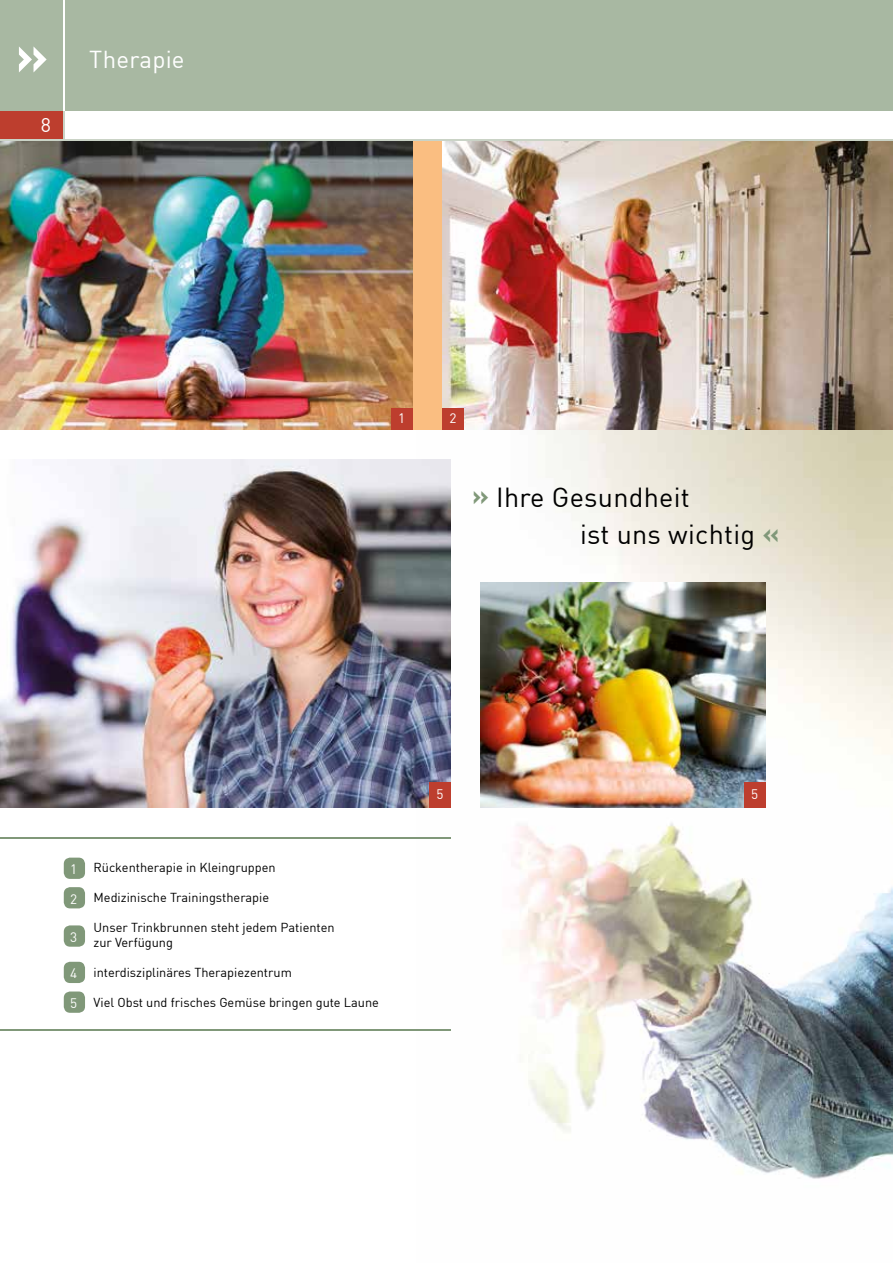
<style>
.page{position:relative;width:893px;height:1263px;background:#fff}
.page>*{position:absolute;margin:0;border:0;box-sizing:border-box;transform-origin:0 0}
.t1{font:700 52.5px "DIN";color:#fff}
.t2{font:27px/37.5px "DIN";letter-spacing:.01em;color:#000}
.t3{font:24px "DIN";letter-spacing:.01em;color:#fff}
.t4{font:19.5px "DIN";color:#fff}
.t5{font:13.5px/29.5px "DIN";color:#fff}
.t6{font:12.75px/15px "DIN";color:#000}
.s1{font-weight:700;color:#809879}
</style>
<div class="page">
<div style="left:0;top:111px;width:64px;height:29px;background:#bd3e2e"></div>
<div style="left:0;top:0;width:893px;height:111px;background:#a8b8a2"></div>
<hr style="left:63px;top:111px;width:2px;height:29px;background:#cad3c6">
<hr style="left:63px;top:0;width:2px;height:111px;background:#fff">
<img style="left:417px;top:429px;width:476px;height:750px">
<div style="left:0;top:140px;width:893px;height:289px;background:#fabe81"></div>
<div style="left:64px;top:858px;width:21px;height:21px;background:#809879;border-radius:6px"></div>
<div style="left:64px;top:887px;width:21px;height:21px;background:#809879;border-radius:6px"></div>
<div style="left:64px;top:962px;width:21px;height:21px;background:#809879;border-radius:6px"></div>
<div style="left:64px;top:991px;width:21px;height:22px;background:#809879;border-radius:6px"></div>
<div style="left:64px;top:925px;width:21px;height:22px;background:#809879;border-radius:6px"></div>
<img style="left:0;top:141px;width:412px;height:288px">
<img style="left:0;top:459px;width:451px;height:349px">
<img style="left:480px;top:583px;width:285px;height:225px">
<img style="left:442px;top:141px;width:451px;height:288px">
<div style="left:391px;top:408px;width:21px;height:21px;background:#bd3e2e"></div>
<div style="left:429px;top:782px;width:22px;height:26px;background:#bd3e2e"></div>
<div style="left:744px;top:782px;width:21px;height:26px;background:#bd3e2e"></div>
<div style="left:442px;top:408px;width:21px;height:21px;background:#bd3e2e"></div>
<hr style="left:0;top:1029px;width:451px;height:1px;background:#809879">
<hr style="left:0;top:838px;width:451px;height:1px;background:#809879">
<hr style="left:0;top:140px;width:893px;height:1px;background:#cad3c6">
<h1 class="t1" style="left:15px;top:21px;width:34px">»</h1>
<h3 class="t4" style="left:41px;top:113px;width:12px">8</h3>
<h3 class="t3" style="left:89px;top:44px;width:97px">Therapie</h3>
<p class="t5" style="left:398px;top:403px;width:9px">1</p>
<p class="t5" style="left:449px;top:403px;width:9px">2</p>
<h2 class="t2" style="left:580px;top:478px;width:201px;text-indent:-108px"><span class="s1">»</span> Ihre Gesundheit<br>ist uns wichtig <span class="s1">«</span></h2>
<p class="t5" style="left:70px;top:854px;width:9px">1<br>2</p>
<p class="t5" style="left:70px;top:922px;width:9px">3</p>
<p class="t5" style="left:70px;top:958px;width:9px">4</p>
<p class="t5" style="left:70px;top:988px;width:9px">5</p>
<p class="t6" style="left:94px;top:860px;width:184px">Rückentherapie in Kleingruppen</p>
<p class="t6" style="left:94px;top:890px;width:177px">Medizinische Trainingstherapie</p>
<p class="t6" style="left:94px;top:920px;width:243px">Unser Trinkbrunnen steht jedem Patienten zur Verfügung</p>
<p class="t6" style="left:94px;top:965px;width:200px">interdisziplinäres Therapiezentrum</p>
<p class="t6" style="left:94px;top:995px;width:287px">Viel Obst und frisches Gemüse bringen gute Laune</p>
<p class="t5" style="left:437px;top:779px;width:9px">5</p>
<p class="t5" style="left:751px;top:779px;width:9px">5</p>
</div>
